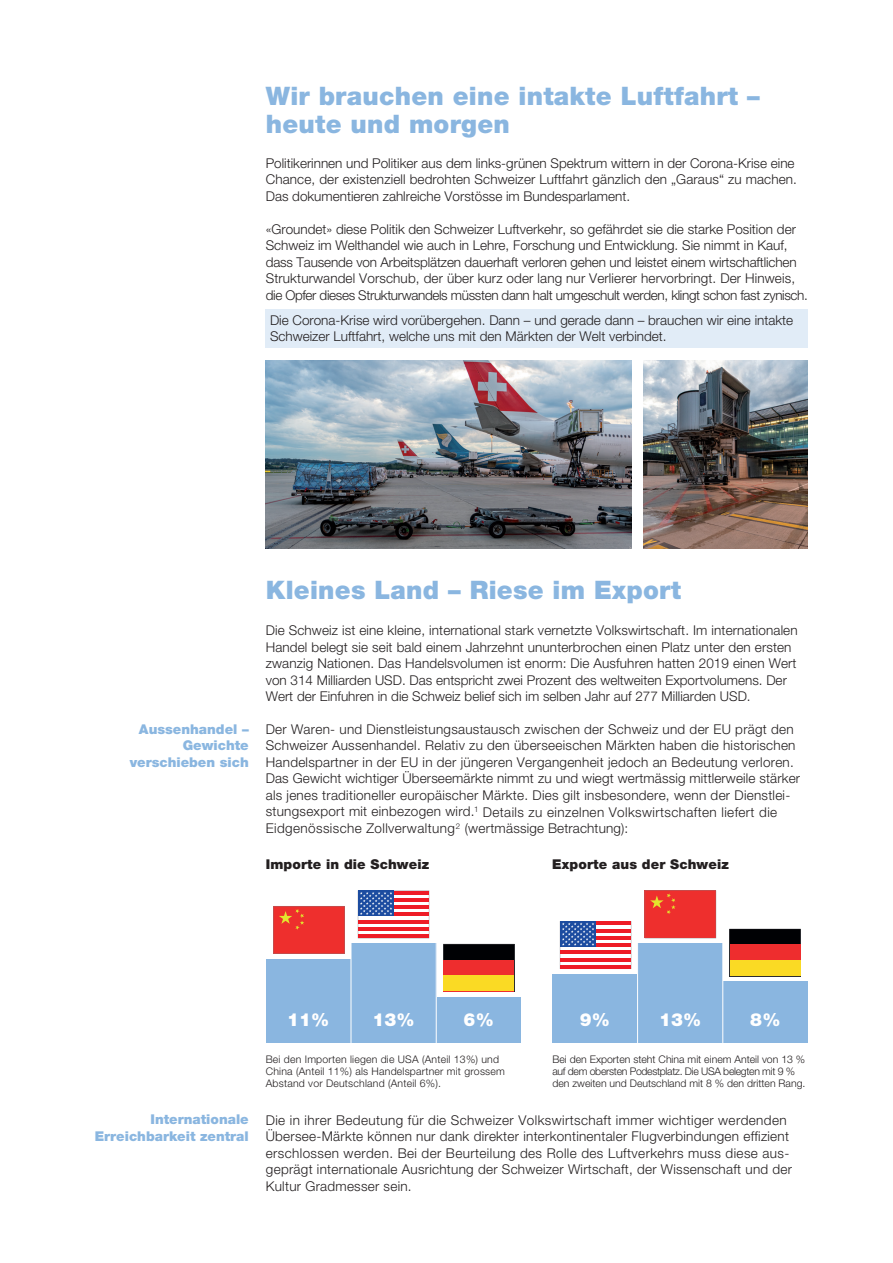
<style>
.page{position:relative;width:893px;height:1263px;background:#fff}
.page>*{position:absolute;margin:0;border:0;box-sizing:border-box;transform-origin:0 0}
.t1{font:900 25.5px/28.5px "Helvetica Neue";letter-spacing:.01em;color:#8ab6e0}
.t2{font:900 18px "Helvetica Neue";color:#fff}
.t3{font:300 13.5px/16.5px "Helvetica Neue";letter-spacing:.01em;color:#231f20}
.t4{font:900 13.5px/16.5px "Helvetica Neue";color:#8ab6e0;text-align:right}
.t5{font:900 13.5px "Helvetica Neue";letter-spacing:.01em;color:#231f20}
.t6{font:300 10.5px/12px "Helvetica Neue";color:#231f20}
.t7{font:300 10.5px/12px "Helvetica Neue";letter-spacing:.02em;color:#231f20}
</style>
<div class="page">
<div style="left:266px;top:309px;width:542px;height:39px;background:#e1ecf7"></div>
<div style="left:429px;top:997px;width:92px;height:46px;background:#8ab6e0"></div>
<div style="left:266px;top:959px;width:89px;height:84px;background:#8ab6e0"></div>
<div style="left:351px;top:943px;width:85px;height:100px;background:#8ab6e0"></div>
<div style="left:716px;top:982px;width:92px;height:61px;background:#8ab6e0"></div>
<div style="left:552px;top:974px;width:89px;height:69px;background:#8ab6e0"></div>
<div style="left:638px;top:943px;width:85px;height:100px;background:#8ab6e0"></div>
<svg style="left:358px;top:890px;width:71px;height:48px"></svg>
<svg style="left:443px;top:944px;width:71px;height:48px"></svg>
<div style="left:443px;top:960px;width:71px;height:31px;background:#ee2d2e"></div>
<div style="left:443px;top:976px;width:71px;height:15px;background:#fada24"></div>
<svg style="left:273px;top:906px;width:72px;height:48px"></svg>
<svg style="left:560px;top:921px;width:71px;height:48px"></svg>
<svg style="left:729px;top:929px;width:72px;height:47px"></svg>
<div style="left:730px;top:945px;width:70px;height:31px;background:#ee2d2e"></div>
<div style="left:730px;top:960px;width:70px;height:16px;background:#fada24"></div>
<svg style="left:645px;top:890px;width:71px;height:48px"></svg>
<hr style="left:351px;top:905px;width:1px;height:138px;background:#fff">
<hr style="left:436px;top:905px;width:1px;height:138px;background:#fff">
<hr style="left:637px;top:905px;width:1px;height:138px;background:#fff">
<hr style="left:722px;top:905px;width:1px;height:138px;background:#fff">
<img style="left:644px;top:361px;width:164px;height:188px">
<img style="left:266px;top:361px;width:365px;height:188px">
<h1 class="t1" style="left:266px;top:81px;width:495px">Wir brauchen eine intakte Luftfahrt – heute und morgen</h1>
<p class="t3" style="left:266px;top:155px;width:533px">Politikerinnen und Politiker aus dem links-grünen Spektrum wittern in der Corona-Krise eine<br>Chance, der existenziell bedrohten Schweizer Luftfahrt gänzlich den „Garaus“ zu machen.<br>Das dokumentieren zahlreiche Vorstösse im Bundesparlament.</p>
<p class="t3" style="left:266px;top:221px;width:544px">«Groundet» diese Politik den Schweizer Luftverkehr, so gefährdet sie die starke Position der Schweiz im Welthandel wie auch in Lehre, Forschung und Entwicklung. Sie nimmt in Kauf, dass Tausende von Arbeitsplätzen dauerhaft verloren gehen und leistet einem wirtschaftlichen Strukturwandel Vorschub, der über kurz oder lang nur Verlierer hervorbringt. Der Hinweis, die Opfer dieses Strukturwandels müssten dann halt umgeschult werden, klingt schon fast zynisch.</p>
<p class="t3" style="left:270px;top:311px;width:525px">Die Corona-Krise wird vorübergehen. Dann – und gerade dann – brauchen wir eine intakte<br>Schweizer Luftfahrt, welche uns mit den Märkten der Welt verbindet.</p>
<p class="t4" style="left:130px;top:721px;width:121px">Aussenhandel –<br>Gewichte verschieben sich</p>
<h1 class="t1" style="left:266px;top:575px;width:417px">Kleines Land – Riese im Export</h1>
<p class="t3" style="left:266px;top:622px;width:533px">Die Schweiz ist eine kleine, international stark vernetzte Volkswirtschaft. Im internationalen Handel belegt sie seit bald einem Jahrzehnt ununterbrochen einen Platz unter den ersten zwanzig Nationen. Das Handelsvolumen ist enorm: Die Ausfuhren hatten 2019 einen Wert von 314 Milliarden USD. Das entspricht zwei Prozent des weltweiten Exportvolumens. Der Wert der Einfuhren in die Schweiz belief sich im selben Jahr auf 277 Milliarden USD.</p>
<p class="t3" style="left:266px;top:721px;width:536px">Der Waren- und Dienstleistungsaustausch zwischen der Schweiz und der EU prägt den Schweizer Aussenhandel. Relativ zu den überseeischen Märkten haben die historischen Handelspartner in der EU in der jüngeren Vergangenheit jedoch an Bedeutung verloren.<br>Das Gewicht wichtiger Überseemärkte nimmt zu und wiegt wertmässig mittlerweile stärker als jenes traditioneller europäischer Märkte. Dies gilt insbesondere, wenn der Dienstlei&shy;stungsexport mit einbezogen wird.<sup>1</sup> Details zu einzelnen Volkswirtschaften liefert die Eidgenössische Zollverwaltung<sup>2</sup> (wertmässige Betrachtung):</p>
<p class="t5" style="left:266px;top:856px;width:165px">Importe in die Schweiz</p>
<p class="t5" style="left:552px;top:856px;width:178px">Exporte aus der Schweiz</p>
<p class="t4" style="left:95px;top:1111px;width:155px">Internationale<br>Erreichbarkeit zentral</p>
<h2 class="t2" style="left:287px;top:1009px;width:44px">11%</h2>
<h2 class="t2" style="left:372px;top:1009px;width:44px">13%</h2>
<h2 class="t2" style="left:464px;top:1009px;width:32px">6%</h2>
<h2 class="t2" style="left:580px;top:1009px;width:32px">9%</h2>
<h2 class="t2" style="left:659px;top:1009px;width:44px">13%</h2>
<h2 class="t2" style="left:750px;top:1009px;width:32px">8%</h2>
<p class="t7" style="left:266px;top:1053px;width:241px">Bei den Importen liegen die USA (Anteil 13%) und<br>China (Anteil 11%) als Handelspartner mit grossem<br>Abstand vor Deutschland (Anteil 6%).</p>
<p class="t6" style="left:552px;top:1053px;width:255px">Bei den Exporten steht China mit einem Anteil von 13 % auf dem obersten Podestplatz. Die USA belegten mit 9 % den zweiten und Deutschland mit 8 % den dritten Rang.</p>
<p class="t3" style="left:266px;top:1111px;width:528px">Die in ihrer Bedeutung für die Schweizer Volkswirtschaft immer wichtiger werdenden Übersee-Märkte können nur dank direkter interkontinentaler Flugverbindungen effizient erschlossen werden. Bei der Beurteilung des Rolle des Luftverkehrs muss diese aus&shy;geprägt internationale Ausrichtung der Schweizer Wirtschaft, der Wissenschaft und der Kultur Gradmesser sein.</p>
</div>
